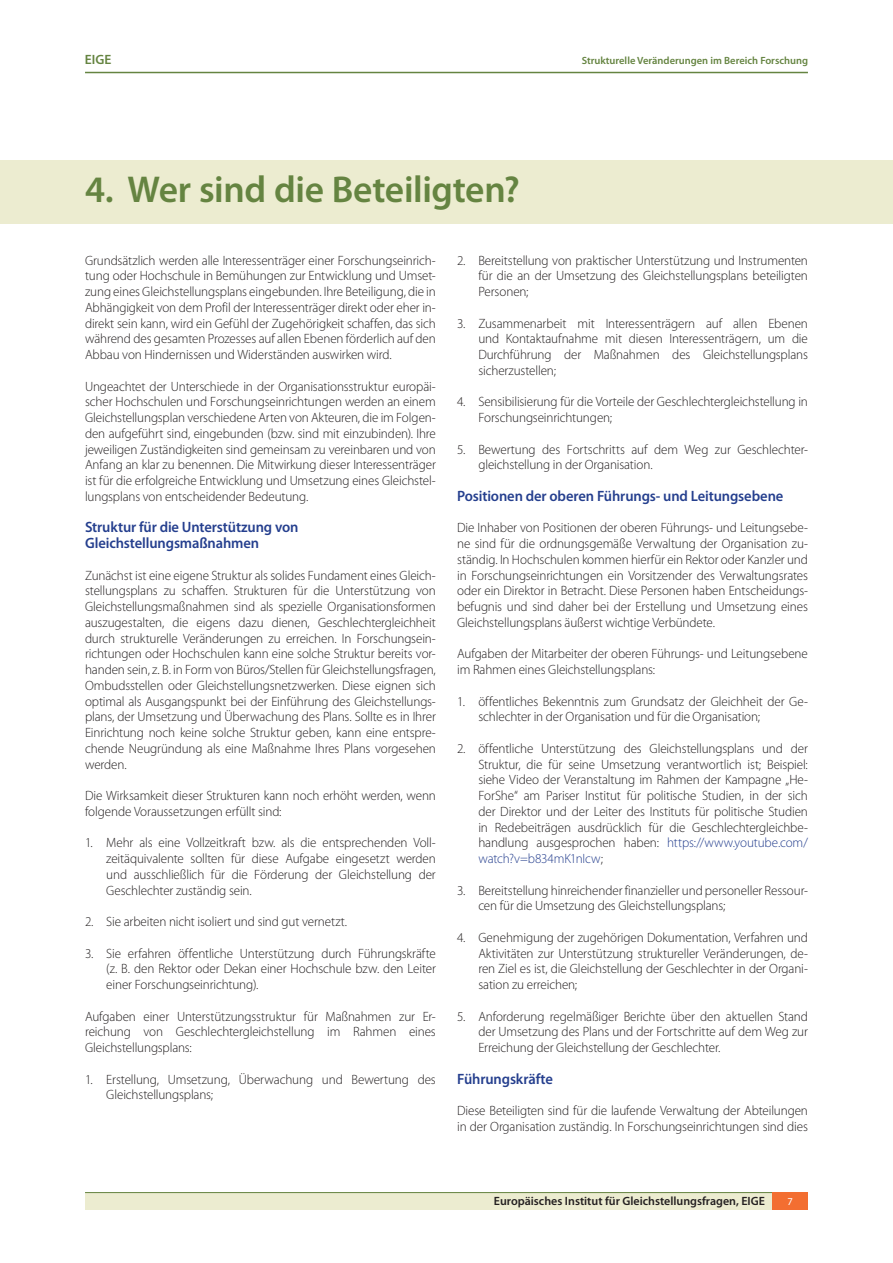
<style>
.page{position:relative;width:893px;height:1263px;background:#fff}
.page>*{position:absolute;margin:0;border:0;box-sizing:border-box;transform-origin:0 0}
.Title_1_Right{font:600 37.5px "Myriad Pro";letter-spacing:-.01em;color:#658441}
.title_4_next{font:600 15px/15.8px "Myriad Pro";letter-spacing:-.01em;color:#253f8e}
.Body_text{font:300 13.5px/15.8px "Myriad Pro";letter-spacing:-.01em;color:#231f20;text-align:justify}
.text_bullet_1{font:300 13.5px/15.8px "Myriad Pro";letter-spacing:-.01em;color:#231f20;text-align:justify}
.t1{font:600 13.5px "Myriad Pro";color:#658441}
.t2{font:600 12px "Myriad Pro";color:#231f20}
.t3{font:600 10.5px "Myriad Pro";color:#658441}
.t4{font:10.5px "Myriad Pro";color:#fff}
.s1{color:#253f8e}
</style>
<div class="page">
<hr style="left:85px;top:72px;width:723px;height:1px;background:#658441">
<div style="left:85px;top:1192px;width:695px;height:18px;background:#ececd0"></div>
<hr style="left:85px;top:1192px;width:688px;height:1px;background:#658441">
<div style="left:772px;top:1192px;width:36px;height:18px;background:#f36e31"></div>
<div style="left:0;top:161px;width:893px;height:63px;background:#ececd0"></div>
<p class="t1" style="left:85px;top:52px;width:28px">EIGE</p>
<p class="t3" style="left:582px;top:54px;width:228px">Strukturelle Veränderungen im Bereich Forschung</p>
<p class="Title_1_Right" style="left:85px;top:168px;width:436px">4. Wer sind die Beteiligten?</p>
<p class="Body_text" style="left:85px;top:252px;width:352px">Grundsätzlich werden alle Interessenträger einer Forschungseinrich&shy;tung oder Hochschule in Bemühungen zur Entwicklung und Umset&shy;zung eines Gleichstellungsplans eingebunden. Ihre Beteiligung, die in Abhängigkeit von dem Profil der Interessenträger direkt oder eher in&shy;direkt sein kann, wird ein Gefühl der Zugehörigkeit schaffen, das sich während des gesamten Prozesses auf allen Ebenen förderlich auf den Abbau von Hindernissen und Widerständen auswirken wird.</p>
<p class="Body_text" style="left:85px;top:378px;width:352px">Ungeachtet der Unterschiede in der Organisationsstruktur europäi&shy;scher Hochschulen und Forschungseinrichtungen werden an einem Gleichstellungsplan verschiedene Arten von Akteuren, die im Folgen&shy;den aufgeführt sind, eingebunden (bzw. sind mit einzubinden). Ihre jeweiligen Zuständigkeiten sind gemeinsam zu vereinbaren und von Anfang an klar zu benennen. Die Mitwirkung dieser Interessenträger ist für die erfolgreiche Entwicklung und Umsetzung eines Gleichstel&shy;lungsplans von entscheidender Bedeutung.</p>
<p class="title_4_next" style="left:85px;top:520px;width:215px">Struktur für die Unterstützung von<br>Gleichstellungsmaßnahmen</p>
<p class="Body_text" style="left:85px;top:567px;width:352px">Zunächst ist eine eigene Struktur als solides Fundament eines Gleich&shy;stellungsplans zu schaffen. Strukturen für die Unterstützung von Gleichstellungsmaßnahmen sind als spezielle Organisationsformen auszugestalten, die eigens dazu dienen, Geschlechtergleichheit durch strukturelle Veränderungen zu erreichen. In Forschungsein&shy;richtungen oder Hochschulen kann eine solche Struktur bereits vor&shy;handen sein, z. B. in Form von Büros/Stellen für Gleichstellungsfragen, Ombudsstellen oder Gleichstellungsnetzwerken. Diese eignen sich optimal als Ausgangspunkt bei der Einführung des Gleichstellungs&shy;plans, der Umsetzung und Überwachung des Plans. Sollte es in Ihrer Einrichtung noch keine solche Struktur geben, kann eine entspre&shy;chende Neugründung als eine Maßnahme Ihres Plans vorgesehen werden.</p>
<p class="Body_text" style="left:85px;top:788px;width:352px">Die Wirksamkeit dieser Strukturen kann noch erhöht werden, wenn folgende Voraussetzungen erfüllt sind:</p>
<p class="text_bullet_1" style="left:106px;top:835px;width:331px;text-indent:-21px">1. Mehr als eine Vollzeitkraft bzw. als die entsprechenden Voll&shy;zeitäquivalente sollten für diese Aufgabe eingesetzt werden und ausschließlich für die Förderung der Gleichstellung der Geschlechter zuständig sein.</p>
<p class="text_bullet_1" style="left:85px;top:914px;width:264px">2. Sie arbeiten nicht isoliert und sind gut vernetzt.</p>
<p class="text_bullet_1" style="left:106px;top:945px;width:331px;text-indent:-21px">3. Sie erfahren öffentliche Unterstützung durch Führungskräfte (z. B. den Rektor oder Dekan einer Hochschule bzw. den Leiter einer Forschungseinrichtung).</p>
<p class="Body_text" style="left:85px;top:1008px;width:352px">Aufgaben einer Unterstützungsstruktur für Maßnahmen zur Er&shy;reichung von Geschlechtergleichstellung im Rahmen eines Gleichstellungsplans:</p>
<p class="text_bullet_1" style="left:106px;top:1071px;width:331px;text-indent:-21px">1. Erstellung, Umsetzung, Überwachung und Bewertung des<br>Gleichstellungsplans;</p>
<p class="text_bullet_1" style="left:478px;top:252px;width:331px;text-indent:-21px">2. Bereitstellung von praktischer Unterstützung und Instrumenten für die an der Umsetzung des Gleichstellungsplans beteiligten Personen;</p>
<p class="text_bullet_1" style="left:478px;top:315px;width:331px;text-indent:-21px">3. Zusammenarbeit mit Interessenträgern auf allen Ebenen und Kontaktaufnahme mit diesen Interessenträgern, um die Durchführung der Maßnahmen des Gleichstellungsplans sicherzustellen;</p>
<p class="text_bullet_1" style="left:478px;top:394px;width:331px;text-indent:-21px">4. Sensibilisierung für die Vorteile der Geschlechtergleichstellung in<br>Forschungseinrichtungen;</p>
<p class="text_bullet_1" style="left:478px;top:441px;width:331px;text-indent:-21px">5. Bewertung des Fortschritts auf dem Weg zur Geschlechter&shy;gleichstellung in der Organisation.</p>
<p class="title_4_next" style="left:457px;top:488px;width:328px">Positionen der oberen Führungs- und Leitungsebene</p>
<p class="Body_text" style="left:457px;top:520px;width:352px">Die Inhaber von Positionen der oberen Führungs- und Leitungsebe&shy;ne sind für die ordnungsgemäße Verwaltung der Organisation zu&shy;ständig. In Hochschulen kommen hierfür ein Rektor oder Kanzler und in Forschungseinrichtungen ein Vorsitzender des Verwaltungsrates oder ein Direktor in Betracht. Diese Personen haben Entscheidungs&shy;befugnis und sind daher bei der Erstellung und Umsetzung eines Gleichstellungsplans äußerst wichtige Verbündete.</p>
<p class="Body_text" style="left:457px;top:646px;width:352px">Aufgaben der Mitarbeiter der oberen Führungs- und Leitungsebene im Rahmen eines Gleichstellungsplans:</p>
<p class="text_bullet_1" style="left:478px;top:693px;width:331px;text-indent:-21px">1. öffentliches Bekenntnis zum Grundsatz der Gleichheit der Ge&shy;schlechter in der Organisation und für die Organisation;</p>
<p class="text_bullet_1" style="left:478px;top:741px;width:331px;text-indent:-21px">2. öffentliche Unterstützung des Gleichstellungsplans und der Struktur, die für seine Umsetzung verantwortlich ist; Beispiel: siehe Video der Veranstaltung im Rahmen der Kampagne „He-ForShe“ am Pariser Institut für politische Studien, in der sich der Direktor und der Leiter des Instituts für politische Studien in Redebeiträgen ausdrücklich für die Geschlechtergleichbe&shy;handlung ausgesprochen haben: <span class="s1">https://www.youtube.com/ watch?v=b834mK1nIcw</span>;</p>
<p class="text_bullet_1" style="left:478px;top:882px;width:331px;text-indent:-21px">3. Bereitstellung hinreichender finanzieller und personeller Ressour&shy;cen für die Umsetzung des Gleichstellungsplans;</p>
<p class="text_bullet_1" style="left:478px;top:930px;width:331px;text-indent:-21px">4. Genehmigung der zugehörigen Dokumentation, Verfahren und Aktivitäten zur Unterstützung struktureller Veränderungen, de&shy;ren Ziel es ist, die Gleichstellung der Geschlechter in der Organi&shy;sation zu erreichen;</p>
<p class="text_bullet_1" style="left:478px;top:1008px;width:331px;text-indent:-21px">5. Anforderung regelmäßiger Berichte über den aktuellen Stand der Umsetzung des Plans und der Fortschritte auf dem Weg zur Erreichung der Gleichstellung der Geschlechter.</p>
<p class="title_4_next" style="left:457px;top:1071px;width:97px">Führungskräfte</p>
<p class="Body_text" style="left:457px;top:1103px;width:352px">Diese Beteiligten sind für die laufende Verwaltung der Abteilungen in der Organisation zuständig. In Forschungseinrichtungen sind dies</p>
<p class="t2" style="left:494px;top:1194px;width:273px">Europäisches Institut für Gleichstellungsfragen, EIGE</p>
<p class="t4" style="left:787px;top:1195px;width:7px">7</p>
</div>
